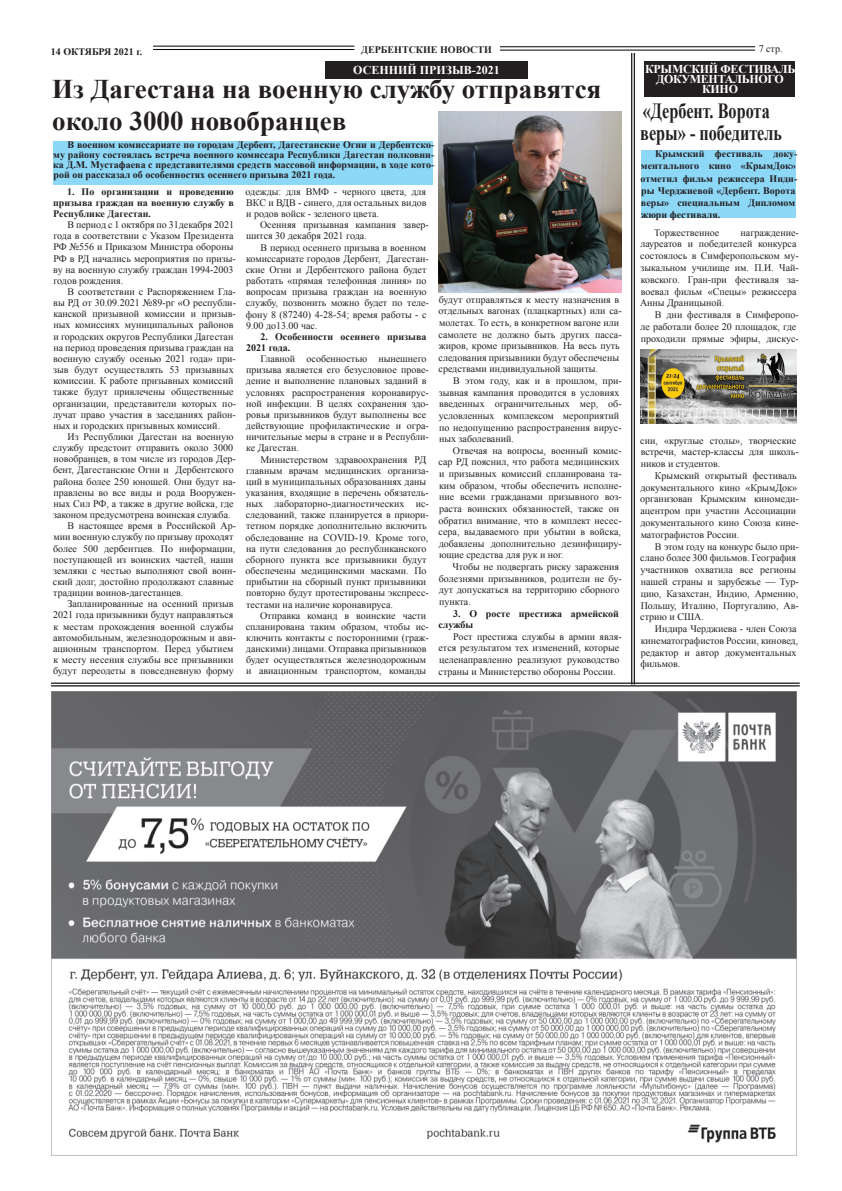
<style>
.page{position:relative;width:842px;height:1191px;background:#fff}
.page>*{position:absolute;margin:0;border:0;box-sizing:border-box;transform-origin:0 0}
.t1{font:700 27px/32.4px "Times New Roman";color:#231f20}
.t2{font:700 21.6px/21.6px "Times New Roman";color:#231f20;scale:.75 1}
.t3{font:700 12px "Times New Roman";letter-spacing:-.025em;color:#fff}
.t4{font:700 12px "Times New Roman";color:#fff}
.t5{font:10px/11.2px "Times New Roman";color:#231f20}
.t6{font:700 10px/12.2px "Times New Roman";color:#231f20}
</style>
<div class="page">
<hr style="left:500px;top:46px;width:255px;height:1px;background:#000">
<hr style="left:500px;top:50px;width:255px;height:1px;background:#000">
<hr style="left:153px;top:46px;width:201px;height:1px;background:#000">
<hr style="left:153px;top:49px;width:201px;height:1px;background:#000">
<img style="left:51px;top:691px;width:746px;height:464px">
<hr style="left:634px;top:53px;width:1px;height:631px;background:#231f20">
<hr style="left:631px;top:53px;width:1px;height:631px;background:#231f20">
<div style="left:325px;top:61px;width:203px;height:18px;background:#231f20"></div>
<div style="left:53px;top:141px;width:380px;height:44px;background:#8dd7f7"></div>
<img style="left:439px;top:111px;width:182px;height:182px">
<hr style="left:51px;top:682px;width:749px;height:2px;background:#231f20">
<hr style="left:51px;top:685px;width:749px;height:1px;background:#231f20">
<div style="left:645px;top:61px;width:150px;height:36px;background:#231f20"></div>
<div style="left:641px;top:150px;width:154px;height:68px;background:#8dd7f7"></div>
<img style="left:640px;top:349px;width:156px;height:74px">
<p class="t6" style="left:51px;top:45px;width:93px">14 окТЯБРЯ 2021 г.</p>
<p class="t6" style="left:361px;top:44px;width:132px">ДЕРБЕНТСКИЕ НОВОСТИ</p>
<p class="t5" style="left:759px;top:43px;width:25px">7 стр.</p>
<p class="t4" style="left:353px;top:62px;width:148px">ОСЕННИЙ ПРИЗЫВ-2021</p>
<h1 class="t1" style="left:52px;top:72px;width:551px">Из Дагестана на военную службу отправятся около 3000 новобранцев</h1>
<p class="t6" style="left:53px;top:139px;width:383px;line-height:10px;text-align:justify;text-indent:14px">В военном комиссариате по городам Дербент, Дагестанские Огни и Дербентско&shy;му району состоялась встреча военного комиссара Республики Дагестан полковни&shy;ка Д.М. Мустафаева с представителями средств массовой информации, в ходе кото&shy;рой он рассказал об особенностях осеннего призыва 2021 года.</p>
<p class="t6" style="left:53px;top:185px;width:182px;line-height:11.1px;text-align:justify;text-indent:14px">1. По организации и проведению призыва граждан на военную службу в Республике Дагестан.</p>
<p class="t5" style="left:53px;top:219px;width:184px;text-indent:14px">В период с 1 октября по 31декабря 2021 года в соответствии с Указом Президента РФ №556 и Приказом Министра обороны РФ в РД начались мероприятия по призы&shy;ву на военную службу граждан 1994-2003 годов рождения.</p>
<p class="t5" style="left:53px;top:286px;width:185px;text-indent:15px">В соответствии с Распоряжением Гла&shy;вы РД от 30.09.2021 №89-рг «О республи&shy;канской призывной комиссии и призыв&shy;ных комиссиях муниципальных районов и городских округов Республики Дагестан на период проведения призыва граждан на военную службу осенью 2021 года» при&shy;зыв будут осуществлять 53 призывных комиссии. К работе призывных комиссий также будут привлечены общественные организации, представители которых по&shy;лучат право участия в заседаниях район&shy;ных и городских призывных комиссий.</p>
<p class="t5" style="left:68px;top:431px;width:168px">Из Республики Дагестан на военную</p>
<p class="t5" style="left:53px;top:442px;width:182px">службу предстоит отправить около 3000</p>
<p class="t5" style="left:53px;top:453px;width:184px">новобранцев, в том числе из городов Дер-</p>
<p class="t5" style="left:53px;top:464px;width:182px">бент, Дагестанские Огни и Дербентского</p>
<p class="t5" style="left:53px;top:475px;width:184px">района более 250 юношей. Они будут на-</p>
<p class="t5" style="left:53px;top:487px;width:184px">правлены во все виды и рода Вооружен-</p>
<p class="t5" style="left:53px;top:498px;width:182px">ных Сил РФ, а также в другие войска, где</p>
<p class="t5" style="left:53px;top:509px;width:179px">законом предусмотрена воинская служба.</p>
<p class="t5" style="left:68px;top:520px;width:170px">В настоящее время в Российской Ар-</p>
<p class="t5" style="left:53px;top:531px;width:182px">мии военную службу по призыву проходят</p>
<p class="t5" style="left:53px;top:542px;width:184px">более 500 дербентцев. По информации,</p>
<p class="t5" style="left:53px;top:553px;width:182px">поступающей из воинских частей, наши</p>
<p class="t5" style="left:53px;top:565px;width:184px">земляки с честью выполняют свой воин-</p>
<p class="t5" style="left:53px;top:576px;width:182px">ский долг, достойно продолжают славные</p>
<p class="t5" style="left:53px;top:587px;width:132px">традиции воинов-дагестанцев.</p>
<p class="t5" style="left:68px;top:598px;width:168px">Запланированные на осенний призыв</p>
<p class="t5" style="left:53px;top:609px;width:182px">2021 года призывники будут направляться</p>
<p class="t5" style="left:53px;top:620px;width:182px">к местам прохождения военной службы</p>
<p class="t5" style="left:53px;top:631px;width:184px">автомобильным, железнодорожным и ави-</p>
<p class="t5" style="left:53px;top:643px;width:182px">ационным транспортом. Перед убытием</p>
<p class="t5" style="left:53px;top:654px;width:182px">к месту несения службы все призывники</p>
<p class="t5" style="left:53px;top:665px;width:182px">будут переодеты в повседневную форму</p>
<p class="t5" style="left:246px;top:186px;width:182px;text-align:justify">одежды: для ВМФ - черного цвета, для ВКС и ВДВ - синего, для остальных видов и родов войск - зеленого цвета.</p>
<p class="t5" style="left:246px;top:219px;width:184px;text-indent:14px">Осенняя призывная кампания завер&shy;шится 30 декабря 2021 года.</p>
<p class="t5" style="left:246px;top:241px;width:185px;text-indent:15px">В период осеннего призыва в военном комиссариате городов Дербент, Дагестан&shy;ские Огни и Дербентского района будет работать «прямая телефонная линия» по вопросам призыва граждан на военную службу, позвонить можно будет по теле&shy;фону 8 (87240) 4-28-54; время работы - с 9.00 до13.00 час.</p>
<p class="t6" style="left:246px;top:330px;width:182px;line-height:11.2px;text-indent:14px">2. Особенности осеннего призыва<br>2021 года.</p>
<p class="t5" style="left:246px;top:353px;width:184px;text-indent:15px">Главной особенностью нынешнего призыва является его безусловное прове&shy;дение и выполнение плановых заданий в условиях распространения коронавирус&shy;ной инфекции. В целях сохранения здо&shy;ровья призывников будут выполнены все действующие профилактические и огра&shy;ничительные меры в стране и в Республи&shy;ке Дагестан.</p>
<p class="t5" style="left:246px;top:453px;width:185px;text-indent:15px">Министерством здравоохранения РД главным врачам медицинских организа&shy;ций в муниципальных образованиях даны указания, входящие в перечень обязатель&shy;ных лабораторно-диагностических ис&shy;следований, также планируется в приори&shy;тетном порядке дополнительно включить обследование на COVID-19. Кроме того, на пути следования до республиканского сборного пункта все призывники будут обеспечены медицинскими масками. По прибытии на сборный пункт призывники повторно будут протестированы экспресс&shy;тестами на наличие коронавируса.</p>
<p class="t5" style="left:246px;top:609px;width:185px;text-indent:14px">Отправка команд в воинские части спланирована таким образом, чтобы ис&shy;ключить контакты с посторонними (граж&shy;данскими) лицами. Отправка призывников будет осуществляться железнодорожным и авиационным транспортом, команды</p>
<p class="t5" style="left:438px;top:293px;width:185px;line-height:11.6px">будут отправляться к месту назначения в отдельных вагонах (плацкартных) или са&shy;молетах. То есть, в конкретном вагоне или самолете не должно быть других пасса&shy;жиров, кроме призывников. На весь путь следования призывники будут обеспечены средствами индивидуальной защиты.</p>
<p class="t5" style="left:439px;top:375px;width:184px;line-height:11.6px;text-indent:15px">В этом году, как и в прошлом, при&shy;зывная кампания проводится в условиях введенных ограничительных мер, об&shy;условленных комплексом мероприятий по недопущению распространения вирус&shy;ных заболеваний.</p>
<p class="t5" style="left:438px;top:444px;width:185px;line-height:11.6px;text-indent:15px">Отвечая на вопросы, военный комис&shy;сар РД пояснил, что работа медицинских и призывных комиссий спланирована та&shy;ким образом, чтобы обеспечить исполне&shy;ние всеми гражданами призывного воз&shy;раста воинских обязанностей, также он обратил внимание, что в комплект несес&shy;сера, выдаваемого при убытии в войска, добавлены дополнительно дезинфициру&shy;ющие средства для рук и ног.</p>
<p class="t5" style="left:439px;top:561px;width:184px;line-height:11.6px;text-indent:14px">Чтобы не подвергать риску заражения болезнями призывников, родители не бу&shy;дут допускаться на территорию сборного пункта.</p>
<p class="t6" style="left:438px;top:607px;width:182px;line-height:11.6px;text-indent:15px">3. О росте престижа армейской службы</p>
<p class="t5" style="left:438px;top:630px;width:185px;line-height:11.6px;text-indent:15px">Рост престижа службы в армии явля&shy;ется результатом тех изменений, которые целенаправленно реализуют руководство страны и Министерство обороны России.</p>
<p class="t3" style="left:645px;top:61px;width:152px">КРЫМСКИЙ ФЕСТИВАЛЬ</p>
<p class="t3" style="left:656px;top:71px;width:10px">документального</p>
<p class="t3" style="left:702px;top:81px;width:10px">кино</p>
<h2 class="t2" style="left:640px;top:100px;width:191px">«Дербент. Ворота веры» - победитель</h2>
<p class="t6" style="left:641px;top:147px;width:158px;text-indent:15px">Крымский фестиваль доку&shy;ментального кино «КрымДок» отметил фильм режиссера Инди&shy;ры Черджиевой «Дербент. Ворота веры» специальным Дипломом жюри фестиваля.</p>
<p class="t5" style="left:654px;top:226px;width:66px">Торжественное</p>
<p class="t5" style="left:640px;top:226px;width:160px;line-height:11.8px;text-indent:101px">награждение&shy;лауреатов и победителей конкурса состоялось в Симферопольском му&shy;зыкальном училище им. П.И. Чай&shy;ковского. Гран-при фестиваля за&shy;воевал фильм «Спецы» режиссера<br>Анны Драницыной.</p>
<p class="t5" style="left:640px;top:309px;width:160px;line-height:11.8px;text-indent:15px">В дни фестиваля в Симферопо&shy;ле работали более 20 площадок, где проходили прямые эфиры, дискус-</p>
<p class="t5" style="left:640px;top:434px;width:160px;line-height:11.8px">сии, «круглые столы», творческие встречи, мастер-классы для школь&shy;ников и студентов.</p>
<p class="t5" style="left:640px;top:469px;width:160px;line-height:11.8px;text-indent:15px">Крымский открытый фестиваль документального кино «КрымДок» организован Крымским киномеди&shy;ацентром при участии Ассоциации документального кино Союза кине&shy;матографистов России.</p>
<p class="t5" style="left:640px;top:540px;width:160px;line-height:11.8px;text-indent:15px">В этом году на конкурс было при&shy;слано более 300 фильмов. География участников охватила все регионы нашей страны и зарубежье — Тур&shy;цию, Казахстан, Индию, Армению,<br>Польшу, Италию, Португалию, Ав&shy;стрию и США.</p>
<p class="t5" style="left:640px;top:622px;width:159px;line-height:11.8px;text-indent:15px">Индира Черджиева - член Союза кинематографистов России, киновед, редактор и автор документальных фильмов.</p>
</div>
